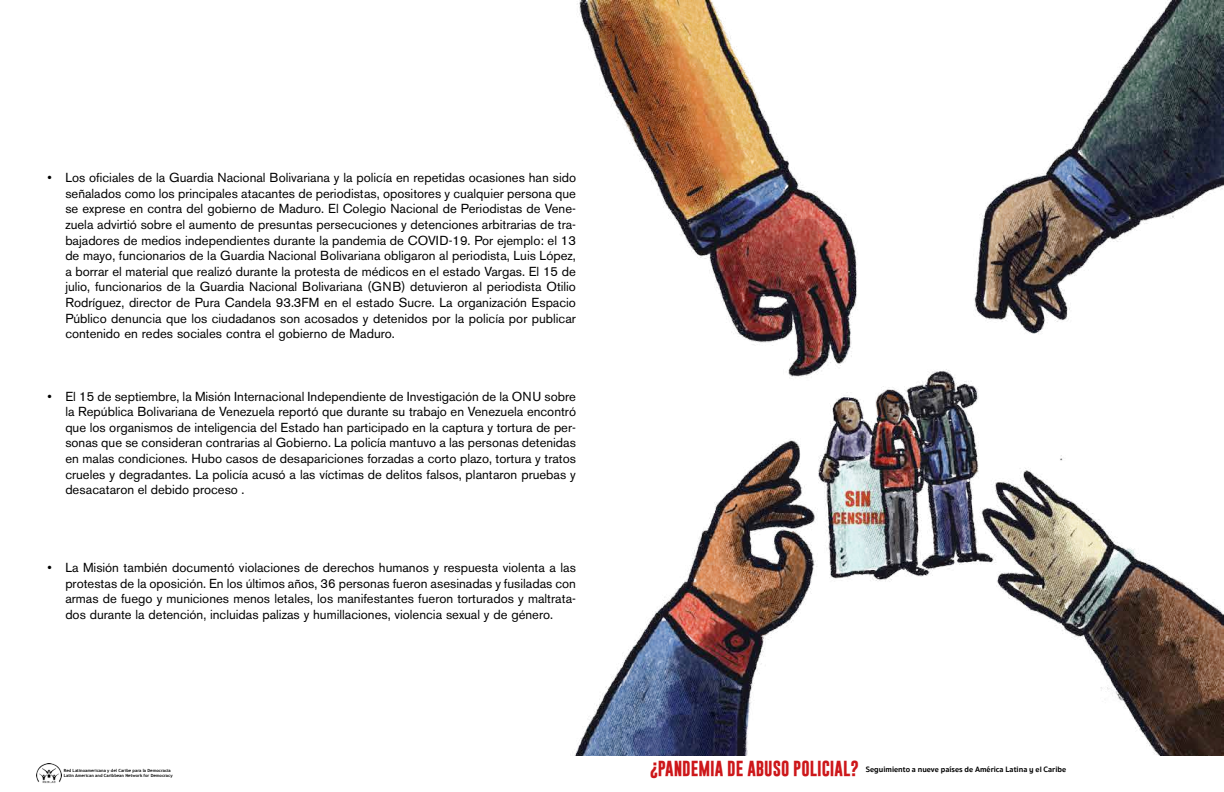
<style>
.page{position:relative;width:1224px;height:792px;background:#fff}
.page>*{position:absolute;margin:0;border:0;box-sizing:border-box;transform-origin:0 0}
.t1{font:13px/15.6px "Akzidenz Grotesk BE";color:#000;text-align:justify}
.t2{font:700 8px "Sukhumvit Set";color:#000}
.t3{font:700 4.3px/5.1px "Trebuchet MS";color:#000}
.s1{font-family:"Gobold";font-size:15.7px;color:#cd171a}
</style>
<div class="page">
<img style="left:36px;top:763px;width:25px;height:20px">
<img style="left:574px;top:0;width:650px;height:756px">
<p class="t1" style="left:65px;top:170px;width:512px;text-indent:-18px">• Los oficiales de la Guardia Nacional Bolivariana y la policía en repetidas ocasiones han sido señalados como los principales atacantes de periodistas, opositores y cualquier persona que se exprese en contra del gobierno de Maduro. El Colegio Nacional de Periodistas de Vene&shy;zuela advirtió sobre el aumento de presuntas persecuciones y detenciones arbitrarias de tra&shy;bajadores de medios independientes durante la pandemia de COVID-19. Por ejemplo: el 13 de mayo, funcionarios de la Guardia Nacional Bolivariana obligaron al periodista, Luis López, a borrar el material que realizó durante la protesta de médicos en el estado Vargas. El 15 de julio, funcionarios de la Guardia Nacional Bolivariana (GNB) detuvieron al periodista Otilio Rodríguez, director de Pura Candela 93.3FM en el estado Sucre. La organización Espacio Público denuncia que los ciudadanos son acosados y detenidos por la policía por publicar contenido en redes sociales contra el gobierno de Maduro.</p>
<p class="t1" style="left:65px;top:388px;width:512px;text-indent:-18px">• El 15 de septiembre, la Misión Internacional Independiente de Investigación de la ONU sobre la República Bolivariana de Venezuela reportó que durante su trabajo en Venezuela encontró que los organismos de inteligencia del Estado han participado en la captura y tortura de per&shy;sonas que se consideran contrarias al Gobierno. La policía mantuvo a las personas detenidas en malas condiciones. Hubo casos de desapariciones forzadas a corto plazo, tortura y tratos crueles y degradantes. La policía acusó a las víctimas de delitos falsos, plantaron pruebas y desacataron el debido proceso .</p>
<p class="t1" style="left:65px;top:560px;width:512px;text-indent:-18px">• La Misión también documentó violaciones de derechos humanos y respuesta violenta a las protestas de la oposición. En los últimos años, 36 personas fueron asesinadas y fusiladas con armas de fuego y municiones menos letales, los manifestantes fueron torturados y maltrata&shy;dos durante la detención, incluidas palizas y humillaciones, violencia sexual y de género.</p>
<p class="t3" style="left:64px;top:768px;width:110px">Red Latinoamericana y del Caribe para la Democracia<br>Latin American and Caribbean Network for Democracy</p>
<p class="t2" style="left:650px;top:764px;width:418px"><span class="s1">¿PANDEMIA DE ABUSO POLICIAL?</span> Seguimiento a nueve países de América Latina y el Caribe</p>
</div>
